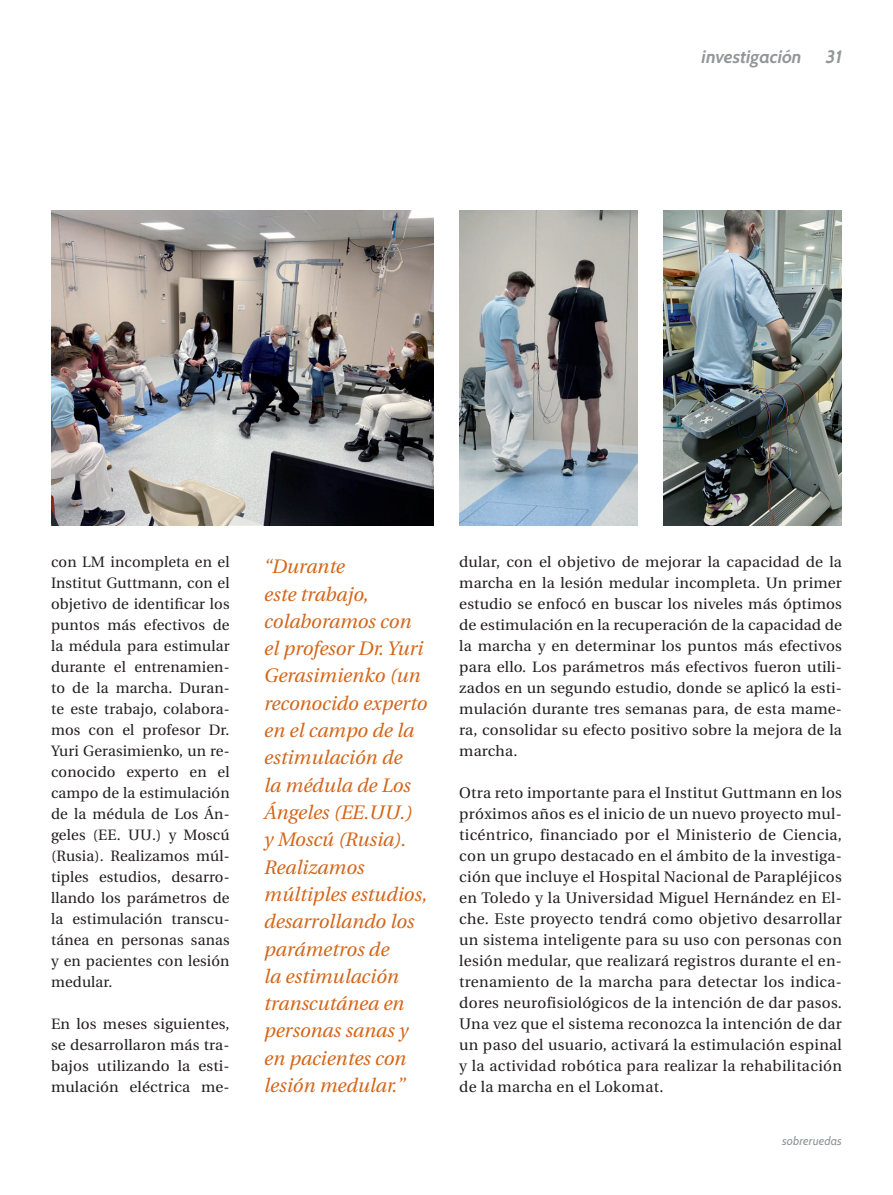
<style>
.page{position:relative;width:893px;height:1195px;background:#fff}
.page>*{position:absolute;margin:0;border:0;box-sizing:border-box;transform-origin:0 0}
._8_DESTACAT{font:italic 19.5px/27.3px "Utopia";color:#d3661a}
.t1{font:italic 700 18px "Cabin";color:#939598}
._7_COS_PRINCIPAL{font:15.3px/21px "Utopia";letter-spacing:.02em;color:#231f20;text-align:justify}
._7_COS_PRINCIPAL-2{font:15px/21px "Utopia";letter-spacing:.01em;color:#231f20;text-align:justify}
.t2{font:italic 12px "Cabin";letter-spacing:.01em;color:#939598}
</style>
<div class="page">
<img style="left:51px;top:210px;width:383px;height:315px">
<img style="left:459px;top:210px;width:179px;height:315px">
<img style="left:663px;top:210px;width:179px;height:315px">
<p class="t1" style="left:702px;top:46px;width:101px">investigación</p>
<p class="t1" style="left:826px;top:46px;width:18px">31</p>
<p class="_7_COS_PRINCIPAL-2" style="left:51px;top:552px;width:180px">con LM incompleta en el Institut Guttmann, con el objetivo de identificar los puntos más efectivos de la médula para estimular durante el entrenamien&shy;to de la marcha. Duran&shy;te este trabajo, colabora&shy;mos con el profesor Dr.<br>Yuri Gerasimienko, un re&shy;conocido experto en el campo de la estimulación de la médula de Los Án&shy;geles (EE. UU.) y Moscú (Rusia). Realizamos múl&shy;tiples estudios, desarro&shy;llando los parámetros de la estimulación transcu&shy;tánea en personas sanas y en pacientes con lesión medular.</p>
<p class="_7_COS_PRINCIPAL-2" style="left:51px;top:1014px;width:180px">En los meses siguientes, se desarrollaron más tra&shy;bajos utilizando la esti&shy;mulación eléctrica me-</p>
<p class="_8_DESTACAT" style="left:264px;top:553px;width:164px">“Durante<br>este trabajo, colaboramos con el profesor Dr. Yuri<br>Gerasimienko (un reconocido experto en el campo de la estimulación de<br>la médula de Los<br>Ángeles (EE.UU.)<br>y Moscú (Rusia).<br>Realizamos múltiples estudios, desarrollando los parámetros de<br>la estimulación transcutánea en personas sanas y en pacientes con lesión medular.”</p>
<p class="_7_COS_PRINCIPAL-2" style="left:459px;top:552px;width:384px">dular, con el objetivo de mejorar la capacidad de la marcha en la lesión medular incompleta. Un primer estudio se enfocó en buscar los niveles más óptimos de estimulación en la recuperación de la capacidad de la marcha y en determinar los puntos más efectivos para ello. Los parámetros más efectivos fueron utili&shy;zados en un segundo estudio, donde se aplicó la esti&shy;mulación durante tres semanas para, de esta mame&shy;ra, consolidar su efecto positivo sobre la mejora de la marcha.</p>
<p class="_7_COS_PRINCIPAL" style="left:459px;top:783px;width:384px">Otra reto importante para el Institut Guttmann en los próximos años es el inicio de un nuevo proyecto mul&shy;ticéntrico, financiado por el Ministerio de Ciencia, con un grupo destacado en el ámbito de la investiga&shy;ción que incluye el Hospital Nacional de Parapléjicos en Toledo y la Universidad Miguel Hernández en El&shy;che. Este proyecto tendrá como objetivo desarrollar un sistema inteligente para su uso con personas con lesión medular, que realizará registros durante el en&shy;trenamiento de la marcha para detectar los indica&shy;dores neurofisiológicos de la intención de dar pasos.<br>Una vez que el sistema reconozca la intención de dar un paso del usuario, activará la estimulación espinal y la actividad robótica para realizar la rehabilitación de la marcha en el Lokomat.</p>
<p class="t2" style="left:782px;top:1133px;width:61px">sobreruedas</p>
</div>
